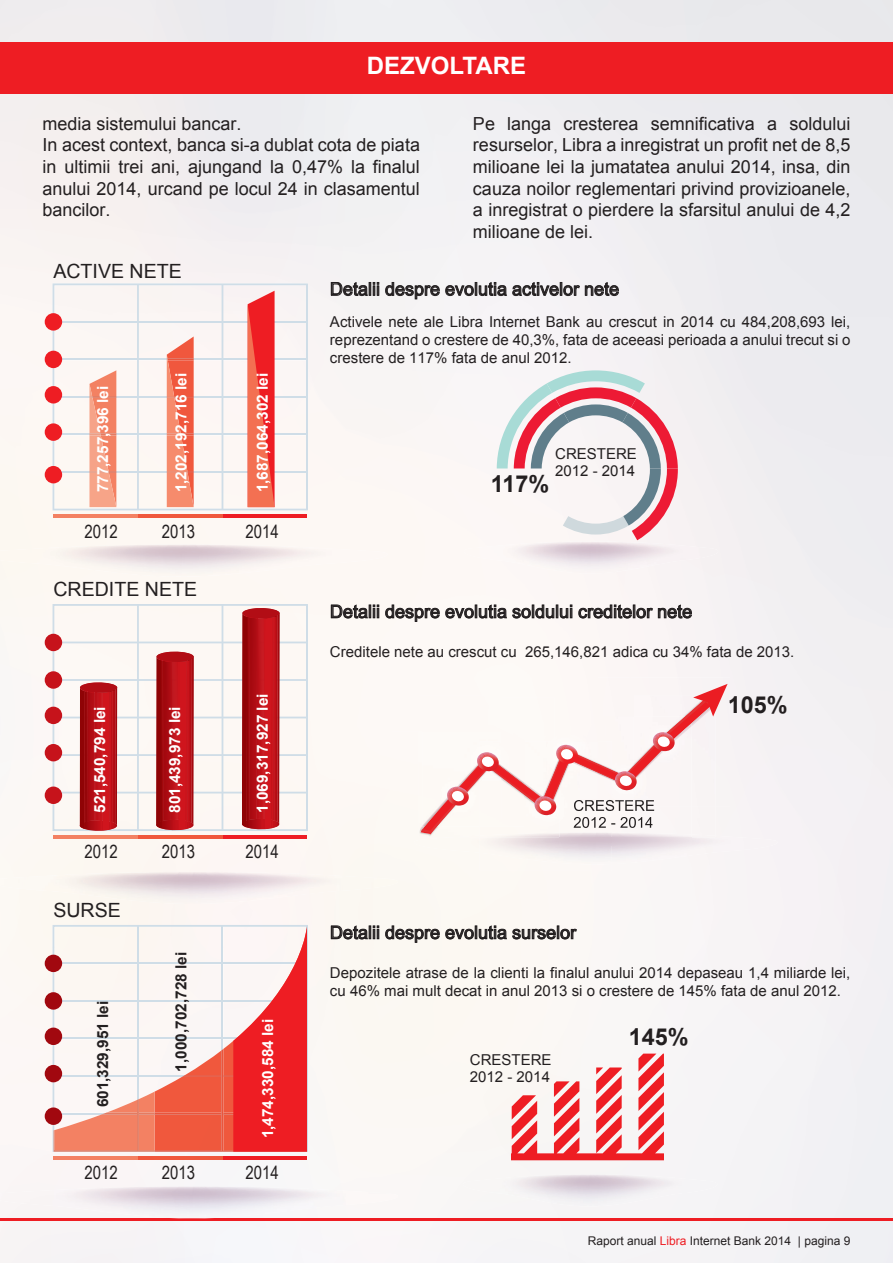
<style>
.page{position:relative;width:893px;height:1263px;background:#fff}
.page>*{position:absolute;margin:0;border:0;box-sizing:border-box;transform-origin:0 0}
.t1{font:700 24px "Arial";color:#fff}
.t2{font:700 23.4px "Arial";color:#231f20}
.t3{font:19.65px "Arial";color:#231f20}
.t4{font:18.3px "Arial Narrow";color:#231f20}
.t5{font:18px/21.6px "Arial";color:#231f20}
.t6{font:700 15.3px "Arial";color:#fff}
.t7{font:700 15.3px "Arial";color:#231f20}
.t8{font:15px/18px "Arial";color:#231f20}
.t9{font:12px "Arial";color:#231f20}
.s1{color:#ee1d23}
</style>
<div class="page">
<img style="left:0;top:0;width:630px;height:631px">
<div style="left:630px;top:0;width:263px;height:684px;background:#edecef"></div>
<div style="left:0;top:631px;width:315px;height:632px;background:#fcf7f5"></div>
<div style="left:683px;top:684px;width:210px;height:579px;background:#f4f2f4"></div>
<div style="left:315px;top:765px;width:105px;height:456px;background:#fbf8f3"></div>
<div style="left:420px;top:861px;width:263px;height:402px;background:#faf7f5"></div>
<img style="left:731px;top:696px;width:55px;height:17px">
<div style="left:0;top:43px;width:893px;height:51px;background:#ee1d23"></div>
<hr style="left:0;top:1218px;width:893px;height:2px;background:#ee1d23">
<div style="left:53px;top:604px;width:255px;height:227px;border:2px solid #cfdde7"></div>
<hr style="left:53px;top:792px;width:254px;height:1px;background:#cfdde7">
<hr style="left:53px;top:754px;width:254px;height:2px;background:#cfdde7">
<hr style="left:53px;top:717px;width:254px;height:1px;background:#cfdde7">
<hr style="left:53px;top:679px;width:254px;height:2px;background:#cfdde7">
<hr style="left:53px;top:641px;width:254px;height:2px;background:#cfdde7">
<hr style="left:306px;top:605px;width:2px;height:225px;background:#cfdde7">
<hr style="left:222px;top:605px;width:1px;height:225px;background:#cfdde7">
<hr style="left:137px;top:605px;width:2px;height:225px;background:#cfdde7">
<div style="left:45px;top:786px;width:17px;height:18px;background:#c6131b;border-radius:50%"></div>
<div style="left:45px;top:744px;width:17px;height:17px;background:#c6131b;border-radius:50%"></div>
<div style="left:45px;top:707px;width:17px;height:17px;background:#c6131b;border-radius:50%"></div>
<div style="left:45px;top:671px;width:17px;height:18px;background:#c6131b;border-radius:50%"></div>
<div style="left:45px;top:634px;width:17px;height:17px;background:#c6131b;border-radius:50%"></div>
<hr style="left:306px;top:926px;width:2px;height:225px;background:#cfdde7">
<div style="left:45px;top:1107px;width:17px;height:18px;background:#a1080f;border-radius:50%"></div>
<div style="left:45px;top:1065px;width:17px;height:17px;background:#a1080f;border-radius:50%"></div>
<div style="left:45px;top:1027px;width:17px;height:18px;background:#a1080f;border-radius:50%"></div>
<div style="left:45px;top:992px;width:17px;height:18px;background:#a1080f;border-radius:50%"></div>
<div style="left:45px;top:955px;width:17px;height:17px;background:#a1080f;border-radius:50%"></div>
<div style="left:53px;top:283px;width:255px;height:227px;background:#fdf6f4"></div>
<hr style="left:53px;top:471px;width:254px;height:2px;background:#cfdde7">
<hr style="left:53px;top:434px;width:254px;height:1px;background:#cfdde7">
<hr style="left:53px;top:396px;width:254px;height:2px;background:#cfdde7">
<hr style="left:53px;top:358px;width:254px;height:2px;background:#cfdde7">
<hr style="left:53px;top:321px;width:254px;height:2px;background:#cfdde7">
<hr style="left:306px;top:284px;width:2px;height:225px;background:#cfdde7">
<hr style="left:222px;top:284px;width:1px;height:225px;background:#cfdde7">
<hr style="left:137px;top:284px;width:2px;height:225px;background:#cfdde7">
<div style="left:45px;top:466px;width:17px;height:17px;background:#ee1d23;border-radius:50%"></div>
<div style="left:45px;top:423px;width:17px;height:18px;background:#ee1d23;border-radius:50%"></div>
<div style="left:45px;top:386px;width:17px;height:17px;background:#ee1d23;border-radius:50%"></div>
<div style="left:45px;top:351px;width:17px;height:17px;background:#ee1d23;border-radius:50%"></div>
<div style="left:45px;top:313px;width:17px;height:18px;background:#ee1d23;border-radius:50%"></div>
<hr style="left:222px;top:514px;width:85px;height:4px;background:#ee1d23">
<img style="left:53px;top:514px;width:169px;height:4px">
<img style="left:89px;top:370px;width:27px;height:14px">
<img style="left:89px;top:384px;width:27px;height:123px">
<hr style="left:89px;top:471px;width:20px;height:2px;background:#eca088">
<svg style="left:89px;top:434px;width:27px;height:1px"></svg>
<img style="left:167px;top:336px;width:27px;height:19px">
<img style="left:167px;top:355px;width:27px;height:152px">
<hr style="left:167px;top:471px;width:21px;height:2px;background:#f1886b">
<svg style="left:167px;top:434px;width:27px;height:1px"></svg>
<svg style="left:167px;top:396px;width:7px;height:2px"></svg>
<svg style="left:248px;top:291px;width:27px;height:216px;background:#f04c41"></svg>
<svg style="left:497px;top:370px;width:181px;height:170px"></svg>
<img style="left:464px;top:541px;width:254px;height:33px">
<img style="left:0;top:545px;width:388px;height:32px">
<svg style="left:331px;top:282px;width:48px;height:14px"></svg>
<svg style="left:385px;top:282px;width:234px;height:17px"></svg>
<hr style="left:222px;top:835px;width:85px;height:3px;background:#ee1d23">
<img style="left:53px;top:835px;width:169px;height:3px">
<img style="left:612px;top:836px;width:165px;height:28px">
<img style="left:0;top:872px;width:398px;height:32px">
<svg style="left:331px;top:604px;width:48px;height:14px"></svg>
<svg style="left:385px;top:604px;width:187px;height:18px"></svg>
<svg style="left:578px;top:604px;width:114px;height:14px"></svg>
<hr style="left:222px;top:1156px;width:85px;height:3px;background:#ee1d23">
<img style="left:53px;top:1156px;width:169px;height:3px">
<img style="left:463px;top:1174px;width:254px;height:32px">
<img style="left:0;top:1186px;width:398px;height:32px">
<svg style="left:179px;top:1218px;width:26px;height:1px"></svg>
<svg style="left:331px;top:925px;width:48px;height:14px"></svg>
<svg style="left:385px;top:925px;width:192px;height:18px"></svg>
<svg style="left:239px;top:607px;width:43px;height:223px;background:#be3136"></svg>
<svg style="left:153px;top:651px;width:43px;height:180px;background:#be3136"></svg>
<svg style="left:77px;top:682px;width:43px;height:149px;background:#bf3338"></svg>
<div style="left:392px;top:765px;width:87px;height:96px;background:#fcf9f4"></div>
<img style="left:414px;top:837px;width:66px;height:16px">
<img style="left:480px;top:861px;width:132px;height:10px">
<img style="left:524px;top:837px;width:88px;height:27px">
<img style="left:559px;top:837px;width:133px;height:9px">
<img style="left:630px;top:677px;width:100px;height:7px">
<img style="left:692px;top:835px;width:23px;height:2px">
<img style="left:419px;top:765px;width:35px;height:72px">
<img style="left:454px;top:835px;width:25px;height:2px">
<img style="left:612px;top:835px;width:80px;height:2px">
<img style="left:559px;top:835px;width:53px;height:2px">
<svg style="left:421px;top:684px;width:310px;height:151px"></svg>
<svg style="left:54px;top:926px;width:253px;height:226px"></svg>
<svg style="left:512px;top:1041px;width:152px;height:126px"></svg>
<h1 class="t1" style="left:367px;top:50px;width:161px">DEZVOLTARE</h1>
<p class="t5" style="left:43px;top:113px;width:379px">media sistemului bancar.<br>In acest context, banca si-a dublat cota de piata in ultimii trei ani, ajungand la 0,47% la finalul anului 2014, urcand pe locul 24 in clasamentul bancilor.</p>
<p class="t5" style="left:473px;top:113px;width:379px;text-align:justify">Pe langa cresterea semnificativa a soldului resurselor, Libra a inregistrat un profit net de 8,5 milioane lei la jumatatea anului 2014, insa, din cauza noilor reglementari privind provizioanele, a inregistrat o pierdere la sfarsitul anului de 4,2 milioane de lei.</p>
<p class="t3" style="left:53px;top:258px;width:130px">ACTIVE NETE</p>
<p class="t6" style="left:93px;top:492px;width:108px;rotate:-90deg">777,257,396 lei</p>
<p class="t6" style="left:171px;top:492px;width:121px;rotate:-90deg">1,202,192,716 lei</p>
<p class="t6" style="left:252px;top:492px;width:121px;rotate:-90deg">1,687,064,302 lei</p>
<p class="t4" style="left:84px;top:518px;width:35px">2012</p>
<p class="t4" style="left:162px;top:518px;width:35px">2013</p>
<p class="t4" style="left:245px;top:518px;width:35px">2014</p>
<p class="t3" style="left:53px;top:577px;width:145px">CREDITE NETE</p>
<p class="t6" style="left:90px;top:813px;width:108px;rotate:-90deg">521,540,794 lei</p>
<p class="t6" style="left:165px;top:813px;width:108px;rotate:-90deg">801,439,973 lei</p>
<p class="t6" style="left:252px;top:813px;width:121px;rotate:-90deg">1,069,317,927 lei</p>
<p class="t4" style="left:84px;top:838px;width:35px">2012</p>
<p class="t4" style="left:162px;top:838px;width:35px">2013</p>
<p class="t4" style="left:245px;top:838px;width:35px">2014</p>
<p class="t3" style="left:53px;top:897px;width:69px">SURSE</p>
<p class="t7" style="left:93px;top:1107px;width:108px;rotate:-90deg">601,329,951 lei</p>
<p class="t7" style="left:171px;top:1071px;width:121px;rotate:-90deg">1,000,702,728 lei</p>
<p class="t6" style="left:258px;top:1138px;width:121px;rotate:-90deg">1,474,330,584 lei</p>
<p class="t4" style="left:84px;top:1159px;width:35px">2012</p>
<p class="t4" style="left:162px;top:1159px;width:35px">2013</p>
<p class="t4" style="left:245px;top:1159px;width:35px">2014</p>
<p class="t5" style="left:330px;top:278px;width:291px">Detalii despre evolutia activelor nete</p>
<p class="t8" style="left:330px;top:313px;width:522px;text-align:justify">Activele nete ale Libra Internet Bank au crescut in 2014 cu 484,208,693 lei, reprezentand o crestere de 40,3%, fata de aceeasi perioada a anului trecut si o crestere de 117% fata de anul 2012.</p>
<p class="t8" style="left:555px;top:445px;width:83px;line-height:17px">CRESTERE<br>2012 - 2014</p>
<p class="t2" style="left:491px;top:469px;width:60px">117%</p>
<p class="t5" style="left:330px;top:601px;width:364px">Detalii despre evolutia soldului creditelor nete</p>
<p class="t8" style="left:330px;top:643px;width:466px">Creditele nete au crescut cu 265,146,821 adica cu 34% fata de 2013.</p>
<p class="t2" style="left:728px;top:689px;width:61px">105%</p>
<p class="t5" style="left:330px;top:922px;width:248px">Detalii despre evolutia surselor</p>
<p class="t8" style="left:330px;top:964px;width:522px">Depozitele atrase de la clienti la finalul anului 2014 depaseau 1,4 miliarde lei, cu 46% mai mult decat in anul 2013 si o crestere de 145% fata de anul 2012.</p>
<p class="t8" style="left:470px;top:1051px;width:83px;line-height:17px">CRESTERE<br>2012 - 2014</p>
<p class="t2" style="left:629px;top:1022px;width:61px">145%</p>
<p class="t9" style="left:588px;top:1233px;width:264px">Raport anual <span class="s1">Libra</span> Internet Bank 2014 | pagina 9</p>
</div>
